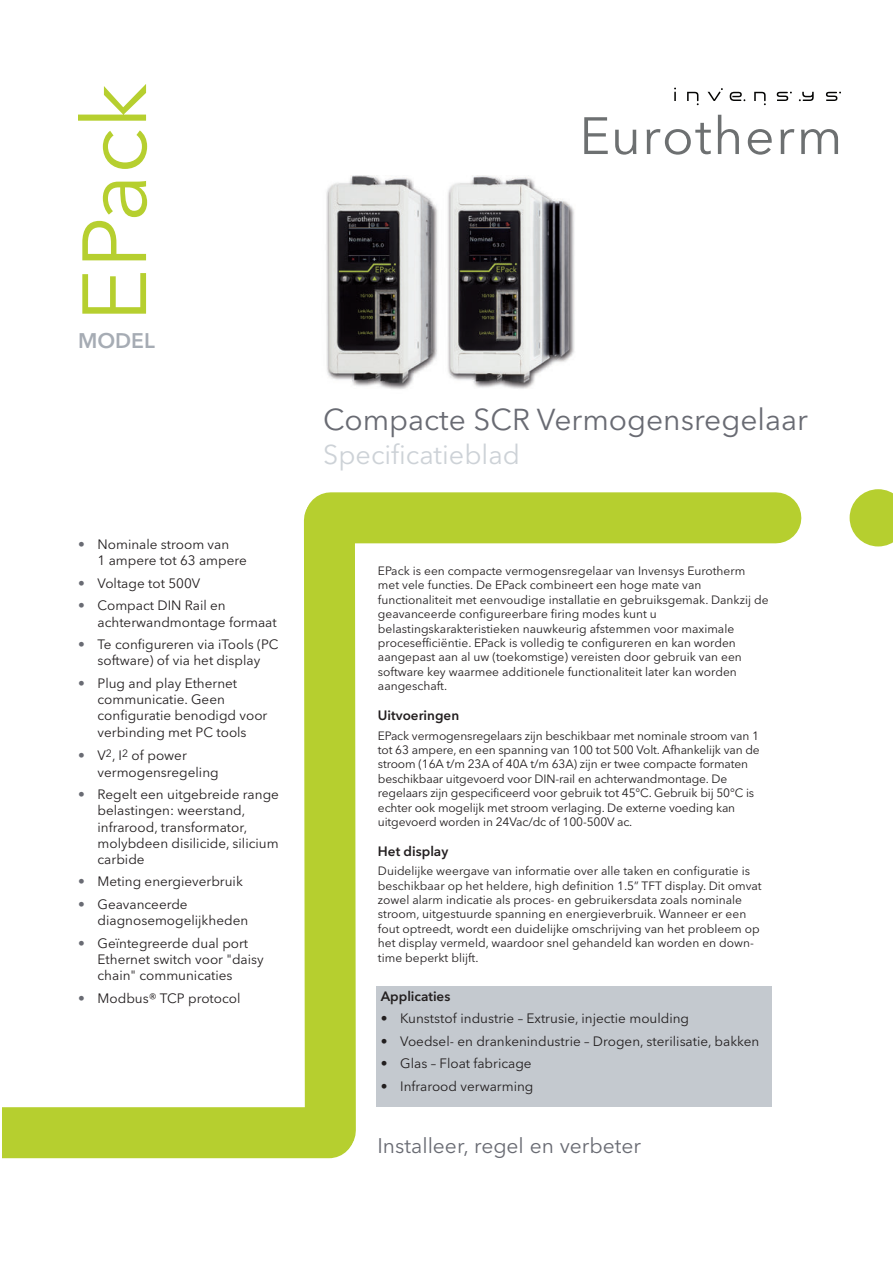
<style>
.page{position:relative;width:893px;height:1263px;background:#fff}
.page>*{position:absolute;margin:0;border:0;box-sizing:border-box;transform-origin:0 0}
.t1{font:90px "Avenir Next LT Pro";color:#b6cf2f}
.t2{font:30px "Avenir Next LT Pro";color:#696b73}
.t3{font:27px "Avenir Next LT Pro";color:#cdd2d7}
.t4{font:21px "Avenir Next LT Pro";color:#696b73}
.t5{font:600 21px "Avenir Next LT Pro";color:#a6acb4}
.t6{font:13.5px/16.2px "Avenir Next LT Pro";color:#231f20}
.t7{font:600 13.5px "Avenir Next LT Pro";color:#231f20}
.t8{font:12px/14.4px "Avenir Next LT Pro";color:#231f20}
.s1{color:#696b73}
</style>
<div class="page">
<div style="left:3px;top:1107px;width:275px;height:51px;background:#b6cf2f"></div>
<svg style="left:850px;top:489px;width:43px;height:57px;background:#c0d64e"></svg>
<div style="left:331px;top:492px;width:445px;height:51px;background:#b6cf2f"></div>
<svg style="left:278px;top:492px;width:103px;height:666px"></svg>
<svg style="left:584px;top:117px;width:24px;height:37px"></svg>
<svg style="left:615px;top:130px;width:21px;height:25px"></svg>
<svg style="left:647px;top:123px;width:64px;height:32px"></svg>
<svg style="left:718px;top:115px;width:21px;height:39px"></svg>
<svg style="left:748px;top:129px;width:24px;height:26px"></svg>
<svg style="left:780px;top:129px;width:14px;height:25px"></svg>
<svg style="left:801px;top:129px;width:37px;height:25px"></svg>
<svg style="left:799px;top:92px;width:15px;height:9px"></svg>
<svg style="left:777px;top:92px;width:15px;height:9px"></svg>
<svg style="left:754px;top:92px;width:12px;height:13px"></svg>
<svg style="left:687px;top:92px;width:12px;height:13px"></svg>
<svg style="left:674px;top:88px;width:2px;height:13px"></svg>
<svg style="left:730px;top:92px;width:15px;height:9px"></svg>
<svg style="left:708px;top:88px;width:15px;height:13px"></svg>
<svg style="left:826px;top:92px;width:15px;height:9px"></svg>
<img style="left:326px;top:176px;width:249px;height:213px">
<div style="left:376px;top:986px;width:396px;height:120px;background:#c4c9cf"></div>
<h1 class="t1" style="left:82px;top:322px;width:241px;rotate:-90deg">EPack</h1>
<h3 class="t5" style="left:78px;top:334px;width:78px">MODEL</h3>
<p class="t6" style="left:98px;top:538px;width:151px;text-indent:-19px"><span class="s1">•</span> Nominale stroom van<br>1 ampere tot 63 ampere</p>
<p class="t6" style="left:78px;top:576px;width:124px"><span class="s1">•</span> Voltage tot 500V</p>
<p class="t6" style="left:98px;top:599px;width:181px;text-indent:-19px"><span class="s1">•</span> Compact DIN Rail en achterwandmontage formaat</p>
<p class="t6" style="left:78px;top:638px;width:202px;text-align:center"><span class="s1">•</span> Te configureren via iTools (PC software) of via het display</p>
<p class="t6" style="left:98px;top:677px;width:171px;text-indent:-19px"><span class="s1">•</span> Plug and play Ethernet communicatie. Geen configuratie benodigd voor verbinding met PC tools</p>
<p class="t6" style="left:98px;top:749px;width:123px;text-indent:-19px"><span class="s1">•</span> V<sup>2</sup>, I<sup>2</sup> of power vermogensregeling</p>
<p class="t6" style="left:98px;top:788px;width:183px;text-indent:-19px"><span class="s1">•</span> Regelt een uitgebreide range belastingen: weerstand, infrarood, transformator, molybdeen disilicide, silicium carbide</p>
<p class="t6" style="left:78px;top:875px;width:166px"><span class="s1">•</span> Meting energieverbruik</p>
<p class="t6" style="left:98px;top:898px;width:152px;text-indent:-19px"><span class="s1">•</span> Geavanceerde diagnosemogelijkheden</p>
<p class="t6" style="left:98px;top:936px;width:168px;text-indent:-19px"><span class="s1">•</span> Geïntegreerde dual port<br>Ethernet switch voor "daisy chain" communicaties</p>
<p class="t6" style="left:78px;top:991px;width:164px"><span class="s1">•</span> Modbus® TCP protocol</p>
<h2 class="t2" style="left:323px;top:408px;width:486px">Compacte SCR Vermogensregelaar</h2>
<h3 class="t3" style="left:323px;top:445px;width:198px">Specificatieblad</h3>
<p class="t8" style="left:378px;top:565px;width:392px">EPack is een compacte vermogensregelaar van Invensys Eurotherm met vele functies. De EPack combineert een hoge mate van functionaliteit met eenvoudige installatie en gebruiksgemak. Dankzij de geavanceerde configureerbare firing modes kunt u belastingskarakteristieken nauwkeurig afstemmen voor maximale procesefficiëntie. EPack is volledig te configureren en kan worden aangepast aan al uw (toekomstige) vereisten door gebruik van een software key waarmee additionele functionaliteit later kan worden aangeschaft.</p>
<p class="t7" style="left:378px;top:711px;width:83px">Uitvoeringen</p>
<p class="t8" style="left:378px;top:729px;width:383px">EPack vermogensregelaars zijn beschikbaar met nominale stroom van 1 tot 63 ampere, en een spanning van 100 tot 500 Volt. Afhankelijk van de stroom (16A t/m 23A of 40A t/m 63A) zijn er twee compacte formaten beschikbaar uitgevoerd voor DIN-rail en achterwandmontage. De regelaars zijn gespecificeerd voor gebruik tot 45°C. Gebruik bij 50°C is echter ook mogelijk met stroom verlaging. De externe voeding kan uitgevoerd worden in 24Vac/dc of 100-500V ac.</p>
<p class="t7" style="left:378px;top:846px;width:72px">Het display</p>
<p class="t8" style="left:378px;top:865px;width:385px">Duidelijke weergave van informatie over alle taken en configuratie is beschikbaar op het heldere, high definition 1.5” TFT display. Dit omvat zowel alarm indicatie als proces- en gebruikersdata zoals nominale stroom, uitgestuurde spanning en energieverbruik. Wanneer er een fout optreedt, wordt een duidelijke omschrijving van het probleem op het display vermeld, waardoor snel gehandeld kan worden en down&shy;time beperkt blijft.</p>
<p class="t7" style="left:381px;top:991px;width:71px">Applicaties</p>
<p class="t6" style="left:381px;top:1012px;width:310px">• Kunststof industrie – Extrusie, injectie moulding</p>
<p class="t6" style="left:381px;top:1034px;width:380px">• Voedsel- en drankenindustrie – Drogen, sterilisatie, bakken</p>
<p class="t6" style="left:381px;top:1057px;width:152px">• Glas – Float fabricage</p>
<p class="t6" style="left:381px;top:1079px;width:154px">• Infrarood verwarming</p>
<h3 class="t4" style="left:377px;top:1138px;width:265px">Installeer, regel en verbeter</h3>
</div>
